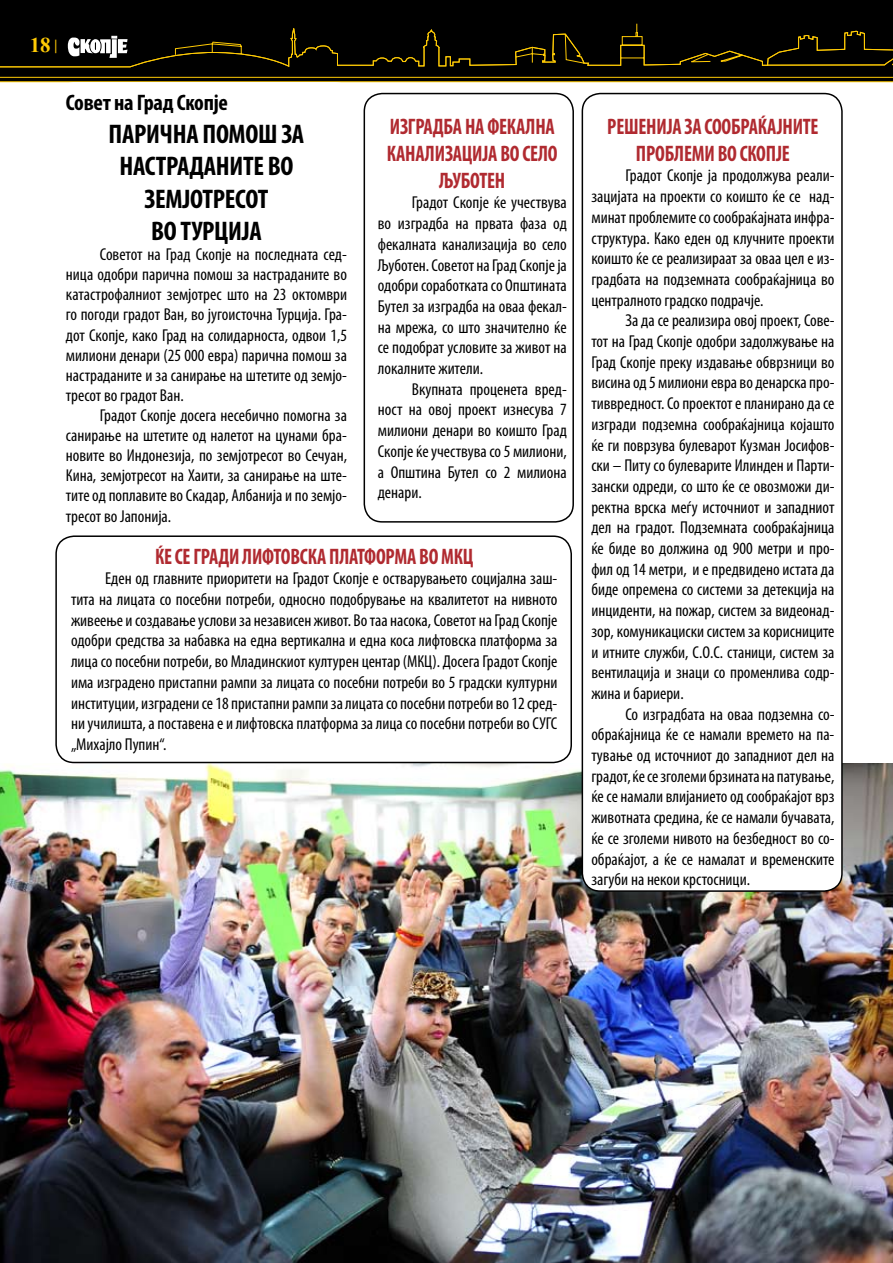
<style>
.page{position:relative;width:893px;height:1263px;background:#fff}
.page>*{position:absolute;margin:0;border:0;box-sizing:border-box;transform-origin:0 0}
.t1{font:700 condensed 27px/32.4px "Myriad Pro";letter-spacing:-.01em;color:#000;text-align:center}
.t2{font:700 condensed 22.5px/27px "Myriad Pro";letter-spacing:-.01em;color:#b02a30;text-align:center;scale:.9 1}
.t3{font:700 condensed 22.5px "Myriad Pro";letter-spacing:-.01em;color:#000}
.t4{font:700 21px "Times New Roman";color:#ffcb05}
.t5{font:condensed 17.25px/20.7px "Myriad Pro";color:#000;text-align:justify}
.s1{font-family:"Avant Garde IT Cby BT";font-weight:500;font-size:13.5px}
</style>
<div class="page">
<div style="left:0;top:0;width:893px;height:24px;background:#000"></div>
<svg style="left:0;top:24px;width:891px;height:57px;background:#0f0d03"></svg>
<hr style="left:0;top:81px;width:893px;height:1px;background:#ffcb05">
<hr style="left:0;top:77px;width:893px;height:1px;background:#ffcb05">
<svg style="left:891px;top:24px;width:2px;height:58px"></svg>
<img style="left:0;top:763px;width:893px;height:500px">
<div style="left:364px;top:93px;width:210px;height:430px;border:2px solid #000;border-radius:18px"></div>
<div style="left:582px;top:94px;width:260px;height:797px;background:#fff;border-radius:18px"></div>
<div style="left:582px;top:93px;width:261px;height:799px;border:2px solid #000;border-radius:18px"></div>
<div style="left:55px;top:535px;width:517px;height:228px;border:2px solid #000;border-radius:18px"></div>
<p class="t4" style="left:30px;top:31px;width:31px">18<span class="s1">|</span></p>
<h2 class="t3" style="left:66px;top:89px;width:164px">Совет на Град Скопје</h2>
<h1 class="t1" style="left:109px;top:117px;width:197px">ПАРИЧНА ПОМОШ ЗА<br>НАСТРАДАНИТЕ ВО<br>ЗЕМЈОТРЕСОТ<br>ВО ТУРЦИЈА</h1>
<p class="t5" style="left:66px;top:244px;width:283px;line-height:20.1px;text-indent:34px">Советот на Град Скопје на последната сед&shy;ница одобри парична помош за настраданите во катастрофалниот земјотрес што на 23 октомври го погоди градот Ван, во југоисточна Турција. Гра&shy;дот Скопје, како Град на солидарноста, одвои 1,5 милиони денари (25 000 евра) парична помош за настраданите и за санирање на штетите од земјо&shy;тресот во градот Ван.</p>
<p class="t5" style="left:66px;top:405px;width:283px;line-height:20.2px;text-indent:34px">Градот Скопје досега несебично помогна за санирање на штетите од налетот на цунами бра&shy;новите во Индонезија, по земјотресот во Сечуан, Кина, земјотресот на Хаити, за санирање на ште&shy;тите од поплавите во Скадар, Албанија и по земјо&shy;тресот во Јапонија.</p>
<h2 class="t2" style="left:387px;top:112px;width:191px">ИЗГРАДБА НА ФЕКАЛНА<br>КАНАЛИЗАЦИЈА ВО СЕЛО<br>ЉУБОТЕН</h2>
<p class="t5" style="left:378px;top:192px;width:191px;text-indent:34px">Градот Скопје ќе учествува во изградба на првата фаза од фекалната канализација во село Љуботен. Советот на Град Скопје ја одобри соработката со Општината Бутел за изградба на оваа фекал&shy;на мрежа, со што значително ќе се подобрат условите за живот на локалните жители.</p>
<p class="t5" style="left:378px;top:378px;width:191px;text-indent:34px">Вкупната проценета вред&shy;ност на овој проект изнесува 7 милиони денари во коишто Град Скопје ќе учествува со 5 милиони, а Општина Бутел со 2 милиона денари.</p>
<h2 class="t2" style="left:155px;top:542px;width:355px">ЌЕ СЕ ГРАДИ ЛИФТОВСКА ПЛАТФОРМА ВО МКЦ</h2>
<p class="t5" style="left:71px;top:568px;width:488px;text-indent:34px">Еден од главните приоритети на Градот Скопје е остварувањето социјална заш&shy;тита на лицата со посебни потреби, односно подобрување на квалитетот на нивното живеење и создавање услови за независен живот. Во таа насока, Советот на Град Скопје одобри средства за набавка на една вертикална и една коса лифтовска платформа за лица со посебни потреби, во Младинскиот културен центар (МКЦ). Досега Градот Скопје има изградено пристапни рампи за лицата со посебни потреби во 5 градски културни институции, изградени се 18 пристапни рампи за лицата со посебни потреби во 12 сред&shy;ни училишта, а поставена е и лифтовска платформа за лица со посебни потреби во СУГС „Михајло Пупин“.</p>
<h2 class="t2" style="left:607px;top:112px;width:236px">РЕШЕНИЈА ЗА СООБРАЌАЈНИТЕ<br>ПРОБЛЕМИ ВО СКОПЈЕ</h2>
<p class="t5" style="left:591px;top:165px;width:245px;text-indent:34px">Градот Скопје ја продолжува реали&shy;зацијата на проекти со коишто ќе се над&shy;минат проблемите со сообраќајната инфра&shy;структура. Како еден од клучните проекти коишто ќе се реализираат за оваа цел е из&shy;градбата на подземната сообраќајница во централното градско подрачје.</p>
<p class="t5" style="left:591px;top:310px;width:245px;text-indent:34px">За да се реализира овој проект, Сове&shy;тот на Град Скопје одобри задолжување на Град Скопје преку издавање обврзници во висина од 5 милиони евра во денарска про&shy;тиввредност. Со проектот е планирано да се изгради подземна сообраќајница којашто ќе ги поврзува булеварот Кузман Јосифов&shy;ски – Питу со булеварите Илинден и Парти&shy;зански одреди, со што ќе се овозможи ди&shy;ректна врска меѓу источниот и западниот дел на градот. Подземната сообраќајница ќе биде во должина од 900 метри и про&shy;фил од 14 метри, и е предвидено истата да биде опремена со системи за детекција на инциденти, на пожар, систем за видеонад&shy;зор, комуникациски систем за корисниците и итните служби, С.О.С. станици, систем за вентилација и знаци со променлива содр&shy;жина и бариери.</p>
<p class="t5" style="left:591px;top:703px;width:245px;text-indent:34px">Со изградбата на оваа подземна со&shy;обраќајница ќе се намали времето на па&shy;тување од источниот до западниот дел на градот, ќе се зголеми брзината на патување, ќе се намали влијанието од сообраќајот врз животната средина, ќе се намали бучавата, ќе се зголеми нивото на безбедност во со&shy;обраќајот, а ќе се намалат и временските загуби на некои крстосници.</p>
</div>
